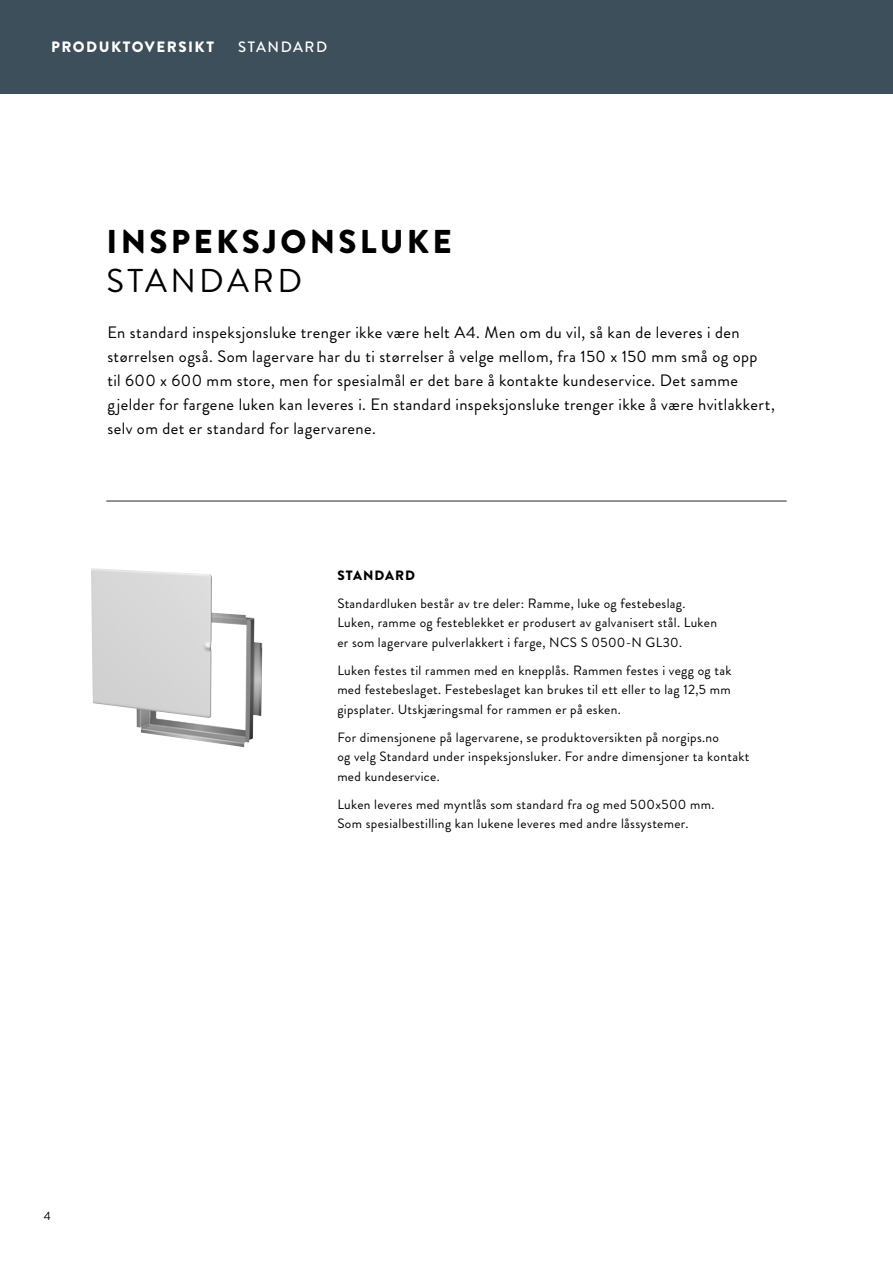
<style>
.page{position:relative;width:893px;height:1263px;background:#fff}
.page>*{position:absolute;margin:0;border:0;box-sizing:border-box;transform-origin:0 0}
.t1{font:900 33px "Brandon Grotesque";letter-spacing:.1em;color:#000}
.t2{font:33px "Brandon Grotesque";letter-spacing:.1em;color:#000}
.t3{font:16.5px/24px "Brandon Grotesque";letter-spacing:.025em;color:#000}
.t4{font:900 15px "Brandon Grotesque";letter-spacing:.1em;color:#fff}
.t5{font:500 15px "Brandon Grotesque";letter-spacing:.1em;color:#fff}
.t6{font:13.5px/19.5px "Brandon Grotesque";letter-spacing:.025em;color:#000}
.t7{font:900 13.5px "Brandon Grotesque";letter-spacing:.07em;color:#000}
.t8{font:12px "Brandon Grotesque";color:#000}
</style>
<div class="page">
<div style="left:0;top:0;width:893px;height:94px;background:#3d4f5a"></div>
<img style="left:91px;top:568px;width:171px;height:179px">
<hr style="left:106px;top:501px;width:681px;height:1px;background:#282827">
<p class="t4" style="left:51px;top:36px;width:164px">PRODUKTOVERSIKT</p>
<p class="t5" style="left:238px;top:36px;width:91px">STANDARD</p>
<h1 class="t1" style="left:107px;top:218px;width:347px">INSPEKSJONSLUKE</h1>
<h1 class="t2" style="left:107px;top:258px;width:197px">STANDARD</h1>
<p class="t3" style="left:107px;top:320px;width:669px">En standard inspeksjonsluke trenger ikke være helt A4. Men om du vil, så kan de leveres i den størrelsen også. Som lagervare har du ti størrelser å velge mellom, fra 150 x 150 mm små og opp til 600 x 600 mm store, men for spesialmål er det bare å kontakte kundeservice. Det samme gjelder for fargene luken kan leveres i. En standard inspeksjonsluke trenger ikke å være hvitlakkert, selv om det er standard for lagervarene.</p>
<p class="t8" style="left:44px;top:1208px;width:9px">4</p>
<p class="t7" style="left:337px;top:566px;width:79px">STANDARD</p>
<p class="t6" style="left:337px;top:594px;width:381px">Standardluken består av tre deler: Ramme, luke og festebeslag.<br>Luken, ramme og festeblekket er produsert av galvanisert stål. Luken er som lagervare pulverlakkert i farge, NCS S 0500-N GL30.</p>
<p class="t6" style="left:337px;top:661px;width:396px;text-align:justify">Luken festes til rammen med en knepplås. Rammen festes i vegg og tak med festebeslaget. Festebeslaget kan brukes til ett eller to lag 12,5 mm gipsplater. Utskjæringsmal for rammen er på esken.</p>
<p class="t6" style="left:337px;top:728px;width:413px">For dimensjonene på lagervarene, se produktoversikten på norgips.no<br>og velg Standard under inspeksjonsluker. For andre dimensjoner ta kontakt med kundeservice.</p>
<p class="t6" style="left:337px;top:795px;width:379px">Luken leveres med myntlås som standard fra og med 500x500 mm.<br>Som spesialbestilling kan lukene leveres med andre låssystemer.</p>
</div>
